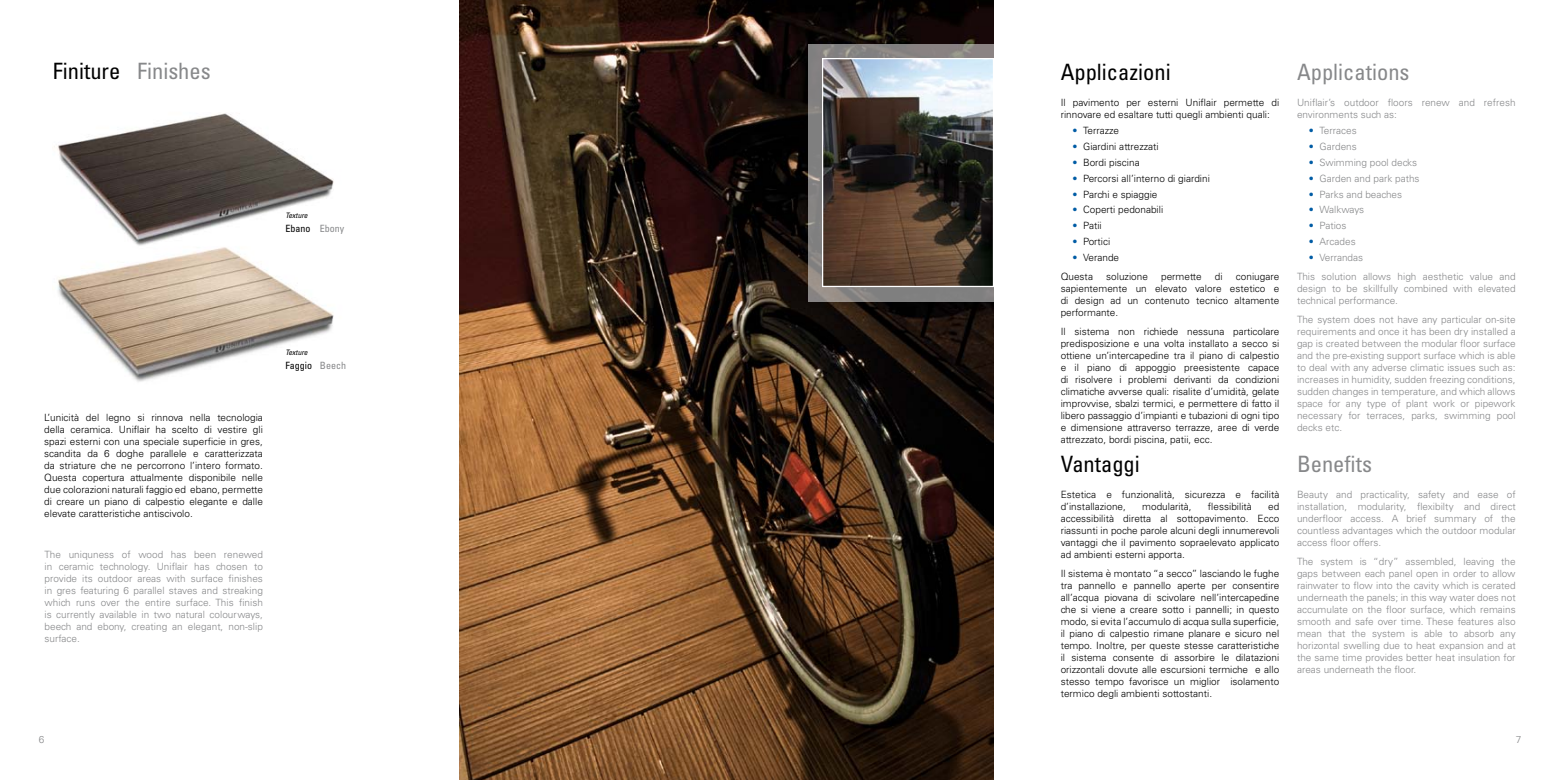
<style>
.page{position:relative;width:1560px;height:780px;background:#fff}
.page>*{position:absolute;margin:0;border:0;box-sizing:border-box;transform-origin:0 0}
.t1{font:condensed 22.5px "Univers";color:#000}
.t2{font:condensed 22.5px "Univers";color:#87888a}
.t3{font:300 10px/12px "Univers CE";color:#000;text-align:justify}
.t4{font:300 10px/12px "Univers CE";color:#87888a;text-align:justify}
.t5{font:condensed 10px "Univers";color:#000}
.t6{font:condensed 10px "Univers";color:#87888a}
.t7{font:italic condensed 7.5px "Univers";color:#000}
.s1{color:#87888a}
.s2{color:#005ca5}
</style>
<div class="page">
<img style="left:459px;top:0;width:534px;height:780px">
<img style="left:57px;top:259px;width:277px;height:123px">
<img style="left:54px;top:113px;width:280px;height:146px">
<svg style="left:808px;top:44px;width:186px;height:257px;background:#868382"></svg>
<img style="left:823px;top:60px;width:169px;height:225px">
<div style="left:821px;top:58px;width:173px;height:229px;border:1px solid #fff"></div>
<h1 class="t1" style="left:53px;top:57px;width:159px">Finiture <span class="s1">Finishes</span></h1>
<p class="t7" style="left:285px;top:211px;width:24px">Texture</p>
<p class="t5" style="left:285px;top:222px;width:26px">Ebano</p>
<p class="t6" style="left:320px;top:222px;width:26px">Ebony</p>
<p class="t3" style="left:44px;top:412px;width:220px">L’unicità del legno si rinnova nella tecnologia della ceramica. U niflair ha scelto di vestire gli spazi esterni con una speciale superficie in gres, scandita da 6 doghe parallele e caratterizzata da striature che ne percorrono l’intero formato.<br>Questa copertura attualmente disponibile nelle due colorazioni naturali faggio ed ebano, permette di creare un piano di calpestio elegante e dalle elevate caratteristiche antiscivolo.</p>
<p class="t4" style="left:45px;top:548px;width:220px">The uniquness of wood has been renewed in ceramic technology. U niflair has chosen to provide its outdoor areas with surface finishes in gres featuring 6 parallel staves and streaking which runs over the entire surface. This finish is currently available in two natural colourways, beech and ebony, creating an elegant, non-slip surface.</p>
<p class="t7" style="left:285px;top:348px;width:24px">Texture</p>
<p class="t5" style="left:285px;top:359px;width:62px">Faggio <span class="s1">Beech</span></p>
<h1 class="t1" style="left:1060px;top:57px;width:111px">Applicazioni</h1>
<h1 class="t2" style="left:1296px;top:57px;width:114px">Applications</h1>
<p class="t3" style="left:1060px;top:97px;width:220px">I l pavimento per esterni U niflair permette di rinnovare ed esaltare tutti quegli ambienti quali:</p>
<p class="t3" style="left:1072px;top:125px;width:48px"><span class="s2">•</span> Terrazze</p>
<p class="t3" style="left:1072px;top:141px;width:88px"><span class="s2">•</span> Giardini attrezzati</p>
<p class="t3" style="left:1072px;top:156px;width:69px"><span class="s2">•</span> Bordi piscina</p>
<p class="t3" style="left:1072px;top:172px;width:139px"><span class="s2">•</span> Percorsi all’interno di giardini</p>
<p class="t3" style="left:1072px;top:188px;width:86px"><span class="s2">•</span> Parchi e spiaggie</p>
<p class="t3" style="left:1072px;top:204px;width:92px"><span class="s2">•</span> Coperti pedonabili</p>
<p class="t3" style="left:1072px;top:220px;width:31px"><span class="s2">•</span> Patii</p>
<p class="t3" style="left:1072px;top:236px;width:39px"><span class="s2">•</span> Portici</p>
<p class="t3" style="left:1060px;top:248px;width:60px;line-height:19.1px;text-indent:12px"><span class="s2">•</span> Verande<br>Questa</p>
<p class="t3" style="left:1060px;top:271px;width:220px;text-indent:175px">coniugare sapientemente un elevato valore estetico e di design ad un contenuto tecnico altamente performante.</p>
<p class="t3" style="left:1060px;top:326px;width:220px">I l sistema non richiede nessuna particolare predisposizione e una volta installato a secco si ottiene un’intercapedine tra il piano di calpestio e il piano di appoggio preesistente capace di risolvere i problemi derivanti da condizioni climatiche avverse quali: risalite d’umidità, gelate improvvise, sbalzi termici, e permettere di fatto il libero passaggio d’impianti e tubazioni di ogni tipo e dimensione attraverso terrazze, aree di verde attrezzato, bordi piscina, patii, ecc.</p>
<p class="t3" style="left:1106px;top:271px;width:43px">soluzione</p>
<p class="t3" style="left:1160px;top:271px;width:42px">permette</p>
<p class="t3" style="left:1214px;top:271px;width:9px">di</p>
<h1 class="t1" style="left:1060px;top:449px;width:81px">Vantaggi</h1>
<p class="t3" style="left:1060px;top:488px;width:220px">Estetica e funzionalità, sicurezza e facilità d’installazione,</p>
<p class="t3" style="left:1142px;top:500px;width:51px">modularità,</p>
<p class="t3" style="left:1207px;top:500px;width:45px">flessibilità</p>
<p class="t3" style="left:1060px;top:500px;width:220px;text-indent:207px">ed accessibilità diretta al sottopavimento. Ecco riassunti in poche parole alcuni degli innumerevoli vantaggi che il pavimento sopraelevato applicato ad ambienti esterni apporta.</p>
<p class="t3" style="left:1060px;top:567px;width:220px">I l sistema è montato “a secco” lasciando le fughe tra pannello e pannello aperte per consentire all’acqua piovana di scivolare nell’intercapedine che si viene a creare sotto i pannelli; in questo modo, si evita l’accumulo di acqua sulla superficie, il piano di calpestio rimane planare e sicuro nel tempo. I noltre, per queste stesse caratteristiche il sistema consente di assorbire le dilatazioni orizzontali dovute alle escursioni termiche e allo stesso tempo favorisce un miglior isolamento termico degli ambienti sottostanti.</p>
<p class="t4" style="left:1296px;top:97px;width:220px">U niflair’s outdoor floors renew and refresh environments such as:</p>
<p class="t4" style="left:1308px;top:125px;width:49px"><span class="s2">•</span> Terraces</p>
<p class="t4" style="left:1308px;top:141px;width:49px"><span class="s2">•</span> Gardens</p>
<p class="t4" style="left:1308px;top:156px;width:110px"><span class="s2">•</span> Swimming pool decks</p>
<p class="t4" style="left:1308px;top:172px;width:112px"><span class="s2">•</span> Garden and park paths</p>
<p class="t4" style="left:1308px;top:188px;width:95px"><span class="s2">•</span> Parks and beaches</p>
<p class="t4" style="left:1308px;top:204px;width:57px"><span class="s2">•</span> Walkways</p>
<p class="t4" style="left:1308px;top:220px;width:39px"><span class="s2">•</span> Patios</p>
<p class="t4" style="left:1308px;top:236px;width:48px"><span class="s2">•</span> Arcades</p>
<p class="t4" style="left:1296px;top:248px;width:220px;line-height:19.1px;text-indent:12px"><span class="s2">•</span> Verrandas<br>This solution allows high aesthetic value and</p>
<p class="t4" style="left:1296px;top:283px;width:220px">design to be skillfully combined with elevated technical performance.</p>
<p class="t4" style="left:1296px;top:314px;width:220px">The system does not have any particular on-site requirements and once it has been dry installed a gap is created between the modular floor surface and the pre-existing support surface which is able to deal with any adverse climatic issues such as: increases in humidity, sudden freezing conditions, sudden changes in temperature, and which allows space for any type of plant work or pipework necessary for terraces, parks, swimming pool decks etc.</p>
<h1 class="t2" style="left:1296px;top:449px;width:76px">Benefits</h1>
<p class="t4" style="left:1296px;top:488px;width:220px">Beauty and practicality, safety and ease of installation, modularity, flexibilty and direct underfloor access. A brief summary of the countless advantages which the outdoor modular access floor offers.</p>
<p class="t4" style="left:1296px;top:555px;width:220px">The system is “dry” assembled, leaving the gaps between each panel open in order to allow rainwater to flow into the cavity which is cerated underneath the panels; in this way water does not accumulate on the floor surface, which remains smooth and safe over time. These features also mean that the system is able to absorb any horizontal swelling due to heat expansion and at the same time provides better heat insulation for areas underneath the floor.</p>
<p class="t4" style="left:39px;top:733px;width:7px">6</p>
<p class="t4" style="left:1515px;top:733px;width:7px">7</p>
</div>
